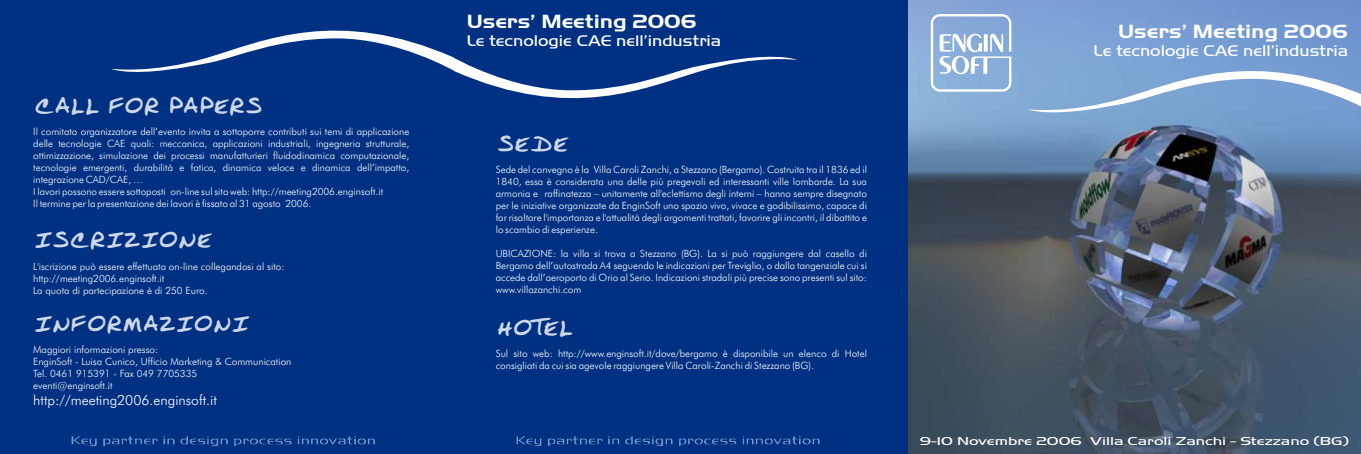
<style>
.page{position:relative;width:1361px;height:454px;background:#fff}
.page>*{position:absolute;margin:0;border:0;box-sizing:border-box;transform-origin:0 0}
.t1{font:24px "Rustys Hand";color:#ccd6e6}
.t2{font:700 19.9px "Handel Got D";color:#fff;scale:1.15 1}
.t3{font:16px "Handel Got D Ligh";color:#fff;scale:1.15 1}
.t4{font:300 14px "Futura BT";color:#fff}
.t5{font:11.9px "Handel Got D Ligh";color:#fff;scale:1.42 1}
.t6{font:300 10px/12px "Futura BT";color:#fff}
</style>
<div class="page">
<img style="left:908px;top:0;width:453px;height:454px">
<div style="left:0;top:0;width:908px;height:454px;background:#003082"></div>
<svg style="left:931px;top:14px;width:80px;height:78px"></svg>
<svg style="left:1028px;top:46px;width:333px;height:68px;background:#86aad6"></svg>
<svg style="left:112px;top:30px;width:684px;height:69px"></svg>
<img style="left:516px;top:436px;width:103px;height:10px">
<img style="left:72px;top:436px;width:103px;height:10px">
<h1 class="t1" style="left:33px;top:90px;width:230px">CALL FOR PAPERS</h1>
<p class="t6" style="left:33px;top:126px;width:378px">Il comitato organizzatore dell’evento invita a sottoporre contributi sui temi di applicazione delle tecnologie CAE quali: meccanica, applicazioni industriali, ingegneria strutturale, ottimizzazione, simulazione dei processi manufatturieri fluidodinamica computazionale, tecnologie emergenti, durabilità e fatica, dinamica veloce e dinamica dell’impatto, integrazione CAD/CAE, …<br>I lavori possono essere sottoposti on-line sul sito web: http://meeting2006.enginsoft.it<br>Il termine per la presentazione dei lavori è fissato al 31 agosto 2006.</p>
<h1 class="t1" style="left:33px;top:225px;width:179px">ISCRIZIONE</h1>
<p class="t6" style="left:33px;top:261px;width:253px">L'iscrizione può essere effettuata on-line collegandosi al sito: http://meeting2006.enginsoft.it<br>La quota di partecipazione è di 250 Euro.</p>
<h1 class="t1" style="left:33px;top:308px;width:217px">INFORMAZIONI</h1>
<p class="t6" style="left:33px;top:344px;width:260px">Maggiori informazioni presso:<br>EnginSoft - Luisa Cunico, Ufficio Marketing &amp; Communication Tel. 0461 915391 - Fax 049 7705335<br>eventi@enginsoft.it</p>
<h3 class="t4" style="left:33px;top:394px;width:185px">http://meeting2006.enginsoft.it</h3>
<h2 class="t2" style="left:467px;top:12px;width:201px">Users’ Meeting 2006</h2>
<h3 class="t3" style="left:467px;top:33px;width:223px">Le tecnologie CAE nell’industria</h3>
<h1 class="t1" style="left:496px;top:129px;width:73px">SEDE</h1>
<p class="t6" style="left:496px;top:165px;width:373px;text-align:justify">Sede del convegno è la Villa Caroli Zanchi, a Stezzano (Bergamo). Costruita tra il 1836 ed il 1840, essa è considerata una delle più pregevoli ed interessanti ville lombarde. La sua armonia e raffinatezza – unitamente all'eclettismo degli interni – hanno sempre disegnato per le iniziative organizzate da EnginSoft uno spazio vivo, vivace e godibilissimo, capace di far risaltare l'importanza e l'attualità degli argomenti trattati, favorire gli incontri, il dibattito e lo scambio di esperienze.</p>
<p class="t6" style="left:496px;top:248px;width:373px;text-align:justify">UBICAZIONE: la villa si trova a Stezzano (BG). La si può raggiungere dal casello di Bergamo dell’autostrada A4 seguendo le indicazioni per Treviglio, o dalla tangenziale cui si accede dall’aeroporto di Orio al Serio. Indicazioni stradali più precise sono presenti sul sito: www.villazanchi.com</p>
<h1 class="t1" style="left:496px;top:313px;width:78px">HOTEL</h1>
<p class="t6" style="left:496px;top:348px;width:373px">Sul sito web: http://www.enginsoft.it/dove/bergamo è disponibile un elenco di Hotel consigliati da cui sia agevole raggiungere Villa Caroli-Zanchi di Stezzano (BG).</p>
<h2 class="t2" style="left:1118px;top:22px;width:201px">Users’ Meeting 2006</h2>
<h3 class="t3" style="left:1093px;top:43px;width:223px">Le tecnologie CAE nell’industria</h3>
<p class="t5" style="left:920px;top:435px;width:303px">9-10 Novembre 2006 Villa Caroli Zanchi - Stezzano (BG)</p>
</div>
